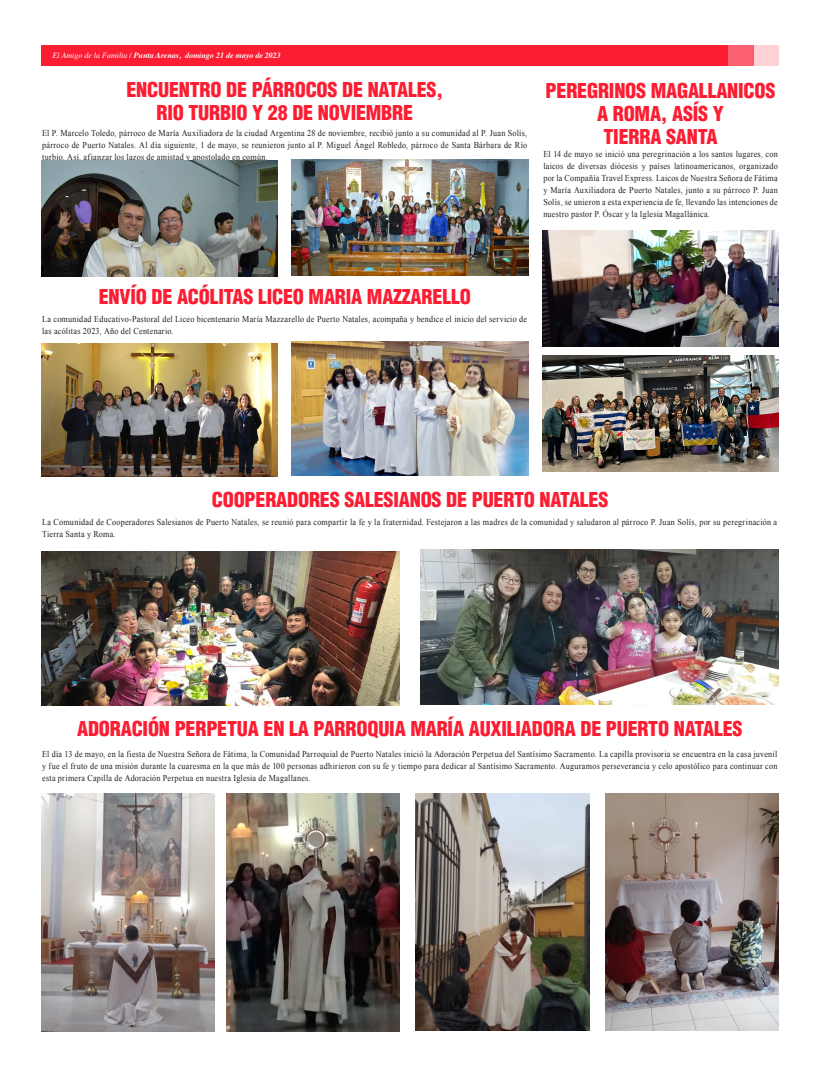
<style>
.page{position:relative;width:820px;height:1072px;background:#fff}
.page>*{position:absolute;margin:0;border:0;box-sizing:border-box;transform-origin:0 0}
.t1{font:900 condensed 20px/23px "Helvetica LT Std";letter-spacing:-.01em;color:#fc1d32;text-align:center}
.t2{font:9px/12px "Times New Roman";letter-spacing:.03em;color:#231f20;text-align:justify;scale:.9 1}
.t3{font:italic 700 8px "Times";color:#fff}
.s1{font-weight:400}
</style>
<div class="page">
<div style="left:753px;top:45px;width:25px;height:21px;background:#fed2d6"></div>
<div style="left:41px;top:45px;width:712px;height:21px;background:#fc616f"></div>
<div style="left:41px;top:45px;width:686px;height:21px;background:#fc1d32"></div>
<img style="left:41px;top:161px;width:236px;height:116px">
<img style="left:41px;top:343px;width:236px;height:133px">
<img style="left:291px;top:342px;width:237px;height:133px">
<img style="left:41px;top:551px;width:358px;height:155px">
<img style="left:420px;top:550px;width:358px;height:154px">
<img style="left:41px;top:793px;width:173px;height:238px">
<img style="left:226px;top:793px;width:173px;height:238px">
<img style="left:415px;top:793px;width:174px;height:237px">
<img style="left:605px;top:793px;width:173px;height:237px">
<img style="left:542px;top:230px;width:236px;height:116px">
<img style="left:542px;top:356px;width:236px;height:116px">
<img style="left:291px;top:160px;width:237px;height:115px">
<p class="t3" style="left:52px;top:48px;width:230px"><span class="s1">El Amigo de la Familia</span> / Punta Arenas, domingo 21 de mayo de 2023</p>
<p class="t1" style="left:126px;top:78px;width:318px">ENCUENTRO DE PÁRROCOS DE NATALES,</p>
<p class="t1" style="left:156px;top:101px;width:258px">RIO TURBIO Y 28 DE NOVIEMBRE</p>
<p class="t2" style="left:42px;top:126px;width:540px">El P. Marcelo Toledo, párroco de María Auxiliadora de la ciudad Argentina 28 de noviembre, recibió junto a su comunidad al P. Juan Solís, párroco de Puerto Natales. Al día siguiente, 1 de mayo, se reunieron junto al P. Miguel Ángel Robledo, párroco de Santa Bárbara de Río turbio. Así, afianzar los lazos de amistad y apostolado en común.</p>
<p class="t1" style="left:545px;top:79px;width:231px">PEREGRINOS MAGALLANICOS<br>A ROMA, ASÍS Y</p>
<p class="t1" style="left:603px;top:125px;width:115px">TIERRA SANTA</p>
<p class="t2" style="left:543px;top:148px;width:262px">El 14 de mayo se inició una peregrinación a los santos lugares, con laicos de diversas diócesis y países latinoamericanos, organizado por la Compañía Travel Express. Laicos de Nuestra Señora de Fátima y María Auxiliadora de Puerto Natales, junto a su párroco P. Juan Solís, se unieron a esta experiencia de fe, llevando las intenciones de nuestro pastor P. Óscar y la Iglesia Magallánica.</p>
<p class="t1" style="left:99px;top:285px;width:373px">ENVÍO DE ACÓLITAS LICEO MARIA MAZZARELLO</p>
<p class="t2" style="left:42px;top:313px;width:540px">La comunidad Educativo-Pastoral del Liceo bicentenario María Mazzarello de Puerto Natales, acompaña y bendice el inicio del servicio de las acólitas 2023, Año del Centenario.</p>
<p class="t1" style="left:212px;top:488px;width:398px">COOPERADORES SALESIANOS DE PUERTO NATALES</p>
<p class="t2" style="left:42px;top:515px;width:818px">La Comunidad de Cooperadores Salesianos de Puerto Natales, se reunió para compartir la fe y la fraternidad. Festejaron a las madres de la comunidad y saludaron al párroco P. Juan Solís, por su peregrinación a<br>Tierra Santa y Roma.</p>
<p class="t1" style="left:77px;top:717px;width:666px">ADORACIÓN PERPETUA EN LA PARROQUIA MARÍA AUXILIADORA DE PUERTO NATALES</p>
<p class="t2" style="left:42px;top:747px;width:818px">El día 13 de mayo, en la fiesta de Nuestra Señora de Fátima, la Comunidad Parroquial de Puerto Natales inició la Adoración Perpetua del Santísimo Sacramento. La capilla provisoria se encuentra en la casa juvenil y fue el fruto de una misión durante la cuaresma en la que más de 100 personas adhirieron con su fe y tiempo para dedicar al Santísimo Sacramento. Auguramos perseverancia y celo apostólico para continuar con esta primera Capilla de Adoración Perpetua en nuestra Iglesia de Magallanes.</p>
</div>
